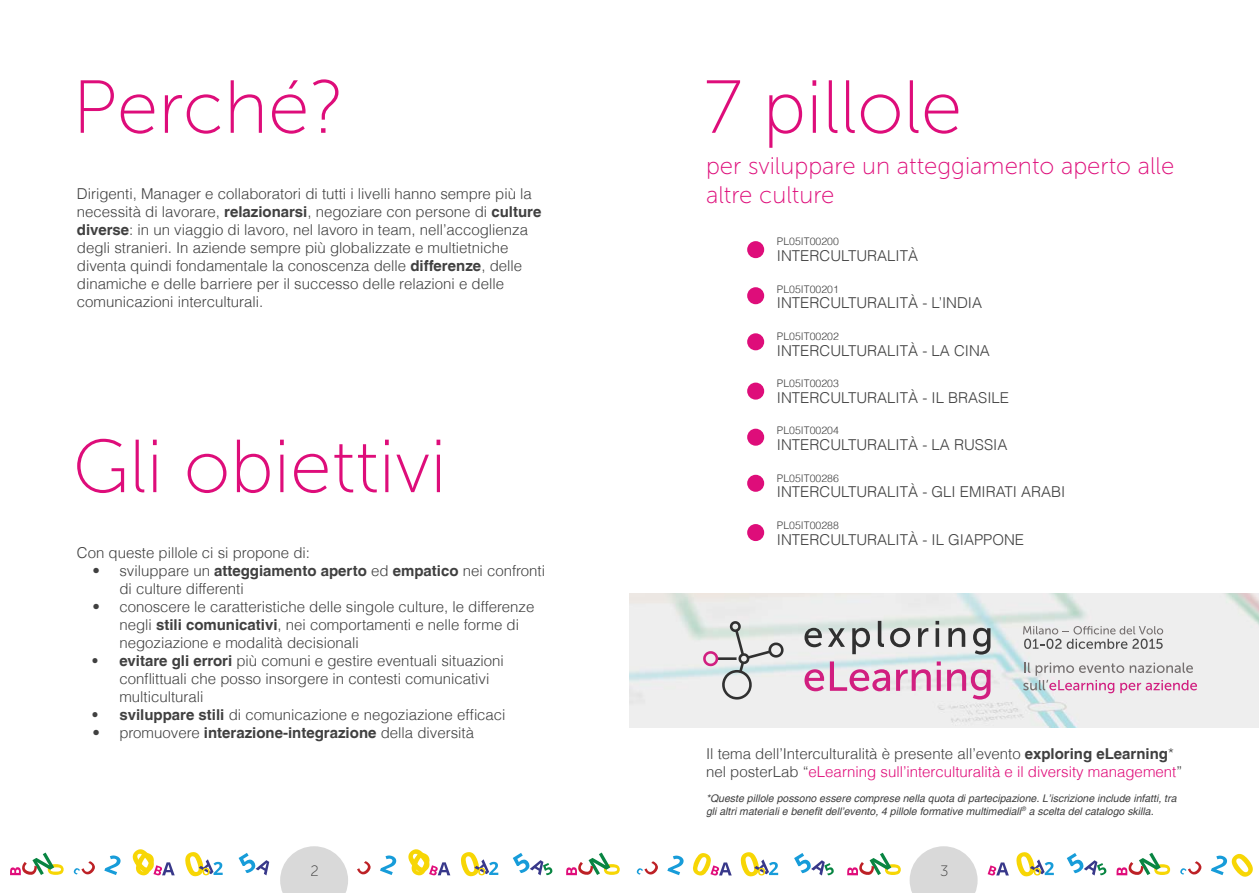
<style>
.page{position:relative;width:1259px;height:893px;background:#fff}
.page>*{position:absolute;margin:0;border:0;box-sizing:border-box;transform-origin:0 0}
.t1{font:75px "Museo Sans 100";color:#de0d7a}
.t2{font:24px/28.8px "Museo Sans 100";color:#de0d7a}
.t3{font:300 15px/18px "Helvetica LT";color:#404040}
.t4{font:15px "Museo Sans 100";color:#404040}
.t5{font:italic 10.5px/12.6px "Helvetica";color:#404040}
.t6{font:300 10.5px "Helvetica LT";color:#404040}
.s1{font-weight:700}
.s2{color:#e00d7a}
</style>
<div class="page">
<svg style="left:909px;top:846px;width:68px;height:47px"></svg>
<svg style="left:1211px;top:853px;width:42px;height:24px"></svg>
<svg style="left:1180px;top:861px;width:21px;height:14px"></svg>
<svg style="left:1116px;top:853px;width:54px;height:22px"></svg>
<svg style="left:667px;top:856px;width:16px;height:19px"></svg>
<svg style="left:794px;top:853px;width:40px;height:22px"></svg>
<svg style="left:693px;top:853px;width:38px;height:23px"></svg>
<svg style="left:636px;top:861px;width:22px;height:14px"></svg>
<svg style="left:740px;top:852px;width:38px;height:25px"></svg>
<svg style="left:1066px;top:853px;width:40px;height:22px"></svg>
<svg style="left:987px;top:862px;width:22px;height:13px"></svg>
<svg style="left:1016px;top:852px;width:37px;height:25px"></svg>
<svg style="left:847px;top:853px;width:54px;height:22px"></svg>
<svg style="left:104px;top:855px;width:17px;height:20px"></svg>
<svg style="left:239px;top:853px;width:30px;height:22px"></svg>
<svg style="left:133px;top:849px;width:42px;height:27px"></svg>
<svg style="left:73px;top:861px;width:22px;height:13px"></svg>
<svg style="left:185px;top:852px;width:38px;height:25px"></svg>
<svg style="left:10px;top:852px;width:54px;height:23px"></svg>
<svg style="left:380px;top:855px;width:16px;height:20px"></svg>
<svg style="left:513px;top:853px;width:39px;height:22px"></svg>
<svg style="left:408px;top:849px;width:42px;height:27px"></svg>
<svg style="left:357px;top:861px;width:14px;height:13px"></svg>
<svg style="left:461px;top:852px;width:37px;height:25px"></svg>
<svg style="left:566px;top:852px;width:54px;height:23px"></svg>
<svg style="left:280px;top:846px;width:68px;height:47px"></svg>
<div style="left:747px;top:241px;width:17px;height:17px;background:#de0d7a;border-radius:50%"></div>
<div style="left:747px;top:383px;width:17px;height:17px;background:#de0d7a;border-radius:50%"></div>
<div style="left:747px;top:333px;width:17px;height:17px;background:#de0d7a;border-radius:50%"></div>
<div style="left:747px;top:475px;width:17px;height:17px;background:#de0d7a;border-radius:50%"></div>
<div style="left:747px;top:524px;width:17px;height:17px;background:#de0d7a;border-radius:50%"></div>
<div style="left:747px;top:287px;width:17px;height:17px;background:#de0d7a;border-radius:50%"></div>
<div style="left:747px;top:429px;width:17px;height:17px;background:#de0d7a;border-radius:50%"></div>
<img style="left:629px;top:594px;width:630px;height:133px">
<svg style="left:804px;top:669px;width:20px;height:22px"></svg>
<svg style="left:830px;top:661px;width:60px;height:30px;background:#dda6c7"></svg>
<svg style="left:896px;top:669px;width:34px;height:22px"></svg>
<svg style="left:936px;top:670px;width:4px;height:21px"></svg>
<svg style="left:936px;top:661px;width:4px;height:5px"></svg>
<svg style="left:947px;top:669px;width:43px;height:31px"></svg>
<svg style="left:804px;top:628px;width:18px;height:19px"></svg>
<svg style="left:828px;top:628px;width:17px;height:19px"></svg>
<svg style="left:852px;top:628px;width:18px;height:26px"></svg>
<svg style="left:878px;top:621px;width:6px;height:26px"></svg>
<svg style="left:890px;top:628px;width:20px;height:19px"></svg>
<svg style="left:918px;top:628px;width:10px;height:19px"></svg>
<svg style="left:935px;top:628px;width:4px;height:19px"></svg>
<svg style="left:935px;top:621px;width:4px;height:3px"></svg>
<svg style="left:948px;top:628px;width:17px;height:19px"></svg>
<svg style="left:973px;top:628px;width:17px;height:27px"></svg>
<svg style="left:703px;top:621px;width:80px;height:79px;background:#d4d5d5"></svg>
<svg style="left:1023px;top:663px;width:174px;height:30px;background:#dbccd5"></svg>
<svg style="left:1023px;top:626px;width:140px;height:23px;background:#cbcaca"></svg>
<h1 class="t1" style="left:73px;top:67px;width:274px">Perché?</h1>
<h1 class="t1" style="left:704px;top:67px;width:260px">7 pillole</h1>
<p class="t3" style="left:77px;top:184px;width:466px">Dirigenti, Manager e collaboratori di tutti i livelli hanno sempre più la necessità di lavorare, <span class="s1">relazionarsi</span>, negoziare con persone di <span class="s1">culture diverse</span>: in un viaggio di lavoro, nel lavoro in team, nell’accoglienza degli stranieri. In aziende sempre più globalizzate e multietniche diventa quindi fondamentale la conoscenza delle <span class="s1">differenze</span>, delle dinamiche e delle barriere per il successo delle relazioni e delle comunicazioni interculturali.</p>
<h1 class="t1" style="left:73px;top:427px;width:375px">Gli obiettivi</h1>
<p class="t3" style="left:77px;top:544px;width:235px">Con queste pillole ci si propone di:</p>
<p class="t3" style="left:119px;top:562px;width:427px;text-indent:-27px">• sviluppare un <span class="s1">atteggiamento aperto</span> ed <span class="s1">empatico</span> nei confronti di culture differenti</p>
<p class="t3" style="left:119px;top:598px;width:416px;text-indent:-27px">• conoscere le caratteristiche delle singole culture, le differenze negli <span class="s1">stili comunicativi</span>, nei comportamenti e nelle forme di negoziazione e modalità decisionali</p>
<p class="t3" style="left:119px;top:652px;width:386px;text-indent:-27px"><span class="s1">• evitare gli errori</span> più comuni e gestire eventuali situazioni conflittuali che posso insorgere in contesti comunicativi multiculturali</p>
<p class="t3" style="left:92px;top:706px;width:415px"><span class="s1">• sviluppare stili</span> di comunicazione e negoziazione efficaci</p>
<p class="t3" style="left:92px;top:724px;width:383px">• promuovere <span class="s1">interazione-integrazione</span> della diversità</p>
<h2 class="t2" style="left:706px;top:152px;width:470px">per sviluppare un atteggiamento aperto alle altre culture</h2>
<p class="t6" style="left:777px;top:235px;width:63px">PL05IT00200</p>
<p class="t3" style="left:777px;top:247px;width:143px">INTERCULTURALITÀ</p>
<p class="t6" style="left:777px;top:282px;width:63px">PL05IT00201</p>
<p class="t3" style="left:777px;top:294px;width:207px">INTERCULTURALITÀ - L’INDIA</p>
<p class="t6" style="left:777px;top:330px;width:63px">PL05IT00202</p>
<p class="t3" style="left:777px;top:341px;width:214px">INTERCULTURALITÀ - LA CINA</p>
<p class="t6" style="left:777px;top:377px;width:63px">PL05IT00203</p>
<p class="t3" style="left:777px;top:388px;width:234px">INTERCULTURALITÀ - IL BRASILE</p>
<p class="t6" style="left:777px;top:424px;width:63px">PL05IT00204</p>
<p class="t3" style="left:777px;top:436px;width:232px">INTERCULTURALITÀ - LA RUSSIA</p>
<p class="t6" style="left:777px;top:471px;width:63px">PL05IT00286</p>
<p class="t3" style="left:777px;top:483px;width:290px">INTERCULTURALITÀ - GLI EMIRATI ARABI</p>
<p class="t6" style="left:777px;top:519px;width:63px">PL05IT00288</p>
<p class="t3" style="left:777px;top:530px;width:249px">INTERCULTURALITÀ - IL GIAPPONE</p>
<p class="t3" style="left:706px;top:744px;width:477px">Il tema dell’Interculturalità è presente all’evento <span class="s1">exploring eLearning</span>* nel posterLab “<span class="s2">eLearning sull’interculturalità e il diversity management</span>”</p>
<p class="t5" style="left:706px;top:792px;width:472px">*Queste pillole possono essere comprese nella quota di partecipazione. L’iscrizione include infatti, tra gli altri materiali e benefit dell’evento, 4 pillole formative multimediali<sup>®</sup> a scelta del catalogo skilla.</p>
<p class="t4" style="left:310px;top:862px;width:10px">2</p>
<p class="t4" style="left:940px;top:862px;width:10px">3</p>
</div>
